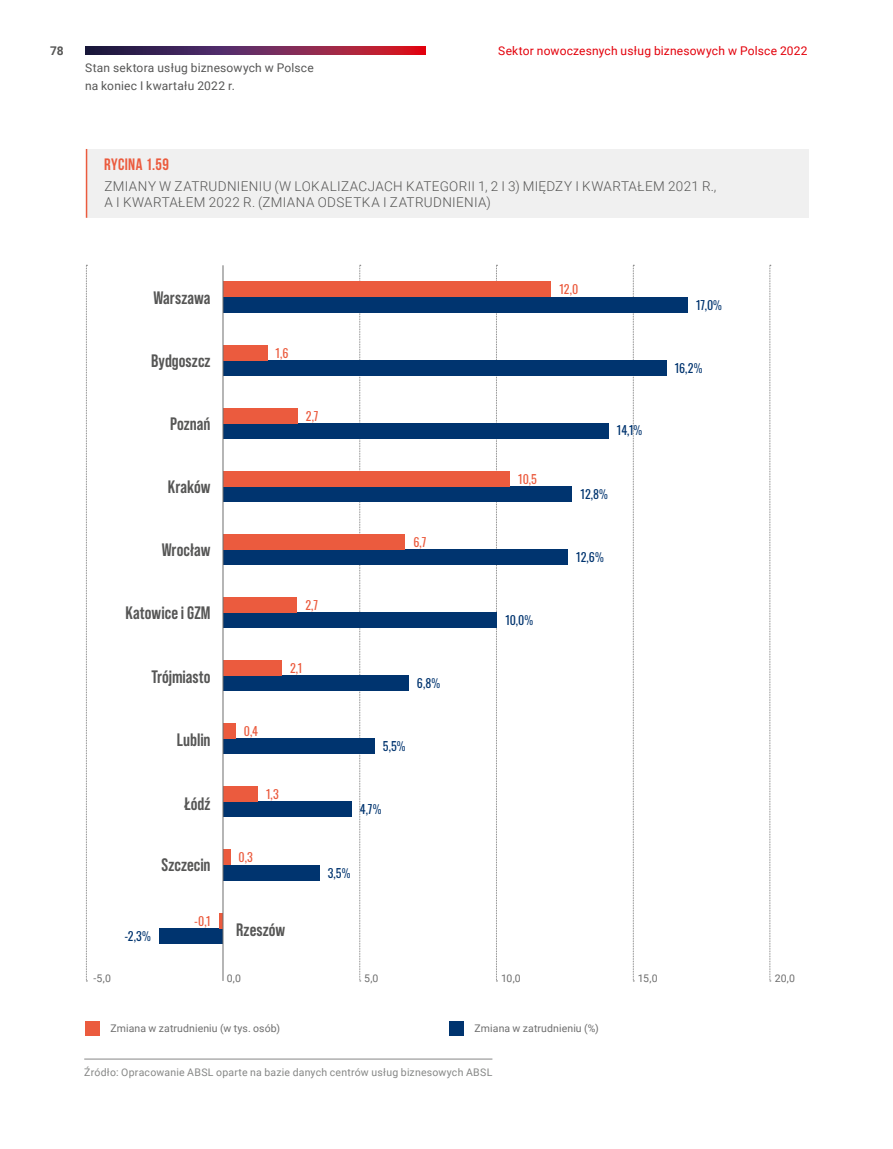
<style>
.page{position:relative;width:893px;height:1149px;background:#fff}
.page>*{position:absolute;margin:0;border:0;box-sizing:border-box;transform-origin:0 0}
.t1{font:700 18px "Bebas Neue Pro";color:#565655}
.t2{font:700 16.5px "Bebas Neue";letter-spacing:.02em;color:#eb5b3e}
.t3{font:300 13.5px/16.5px "Roboto";letter-spacing:.03em;color:#565655}
.t4{font:12px/18px "Roboto";letter-spacing:.015em;color:#565655}
.t5{font:12px "Oswald";letter-spacing:-.02em;color:#00346f}
.t6{font:12px "Roboto";letter-spacing:.015em;color:#e3000b}
.t7{font:12px "Oswald";color:#eb5b3e}
.t8{font:700 12px "Roboto";color:#565655}
.t9{font:10.5px "Roboto";letter-spacing:.01em;color:#6e6e6e}
.t10{font:10.5px "Roboto";letter-spacing:.02em;color:#868786}
.s1{font-weight:300}
</style>
<div class="page">
<svg style="left:85px;top:47px;width:340px;height:8px"></svg>
<div style="left:87px;top:149px;width:722px;height:69px;background:#f0f0f0"></div>
<hr style="left:86px;top:149px;width:1px;height:69px;background:#eb5b3e">
<svg style="left:86px;top:265px;width:1px;height:716px"></svg>
<svg style="left:359px;top:265px;width:2px;height:716px"></svg>
<svg style="left:496px;top:265px;width:1px;height:716px"></svg>
<svg style="left:633px;top:265px;width:1px;height:716px"></svg>
<svg style="left:769px;top:265px;width:2px;height:716px"></svg>
<div style="left:159px;top:927px;width:64px;height:16px;background:#00346f"></div>
<div style="left:223px;top:864px;width:96px;height:15px;background:#00346f"></div>
<div style="left:223px;top:801px;width:128px;height:15px;background:#00346f"></div>
<div style="left:223px;top:738px;width:151px;height:15px;background:#00346f"></div>
<div style="left:223px;top:675px;width:185px;height:15px;background:#00346f"></div>
<div style="left:223px;top:612px;width:274px;height:15px;background:#00346f"></div>
<div style="left:223px;top:549px;width:345px;height:15px;background:#00346f"></div>
<div style="left:223px;top:486px;width:349px;height:15px;background:#00346f"></div>
<div style="left:223px;top:423px;width:385px;height:15px;background:#00346f"></div>
<div style="left:223px;top:360px;width:443px;height:15px;background:#00346f"></div>
<div style="left:223px;top:297px;width:464px;height:15px;background:#00346f"></div>
<svg style="left:219px;top:912px;width:4px;height:15px"></svg>
<div style="left:223px;top:849px;width:7px;height:15px;background:#eb5b3e"></div>
<div style="left:223px;top:786px;width:35px;height:15px;background:#eb5b3e"></div>
<div style="left:223px;top:723px;width:12px;height:15px;background:#eb5b3e"></div>
<div style="left:223px;top:660px;width:59px;height:15px;background:#eb5b3e"></div>
<div style="left:223px;top:597px;width:74px;height:15px;background:#eb5b3e"></div>
<div style="left:223px;top:534px;width:182px;height:15px;background:#eb5b3e"></div>
<div style="left:223px;top:471px;width:287px;height:15px;background:#eb5b3e"></div>
<div style="left:223px;top:408px;width:74px;height:15px;background:#eb5b3e"></div>
<div style="left:223px;top:345px;width:44px;height:15px;background:#eb5b3e"></div>
<div style="left:223px;top:282px;width:328px;height:15px;background:#eb5b3e"></div>
<hr style="left:223px;top:265px;width:1px;height:715px;background:#6e6e6e">
<hr style="left:84px;top:1058px;width:408px;height:1px;background:#868786">
<div style="left:85px;top:1020px;width:15px;height:15px;background:#eb5b3e"></div>
<div style="left:449px;top:1020px;width:15px;height:15px;background:#00346f"></div>
<p class="t8" style="left:50px;top:42px;width:15px">78</p>
<p class="t6" style="left:498px;top:42px;width:311px">Sektor nowoczesnych usług biznesowych w Polsce 2022</p>
<p class="t4" style="left:85px;top:58px;width:230px">Stan sektora usług biznesowych w Polsce na koniec I kwartału 2022 r.</p>
<p class="t2" style="left:104px;top:155px;width:66px">RYCINA 1.59</p>
<p class="t3" style="left:105px;top:177px;width:613px">ZMIANY W ZATRUDNIENIU (W LOKALIZACJACH KATEGORII 1, 2 I 3) MIĘDZY I KWARTAŁEM 2021 R.,<br>A I KWARTAŁEM 2022 R. (ZMIANA ODSETKA I ZATRUDNIENIA)</p>
<h1 class="t1" style="left:153px;top:288px;width:59px">Warszawa</h1>
<h1 class="t1" style="left:151px;top:350px;width:61px">Bydgoszcz</h1>
<h1 class="t1" style="left:170px;top:413px;width:42px">Poznań</h1>
<h1 class="t1" style="left:168px;top:476px;width:44px">Kraków</h1>
<h1 class="t1" style="left:162px;top:539px;width:50px">Wrocław</h1>
<h1 class="t1" style="left:126px;top:602px;width:86px">Katowice i GZM</h1>
<h1 class="t1" style="left:151px;top:665px;width:61px">Trójmiasto</h1>
<h1 class="t1" style="left:177px;top:729px;width:35px">Lublin</h1>
<h1 class="t1" style="left:184px;top:792px;width:28px">Łódź</h1>
<h1 class="t1" style="left:162px;top:854px;width:51px">Szczecin</h1>
<p class="t9" style="left:93px;top:970px;width:19px">-5,0</p>
<p class="t5" style="left:125px;top:924px;width:28px">-2,3<span class="s1">%</span></p>
<p class="t7" style="left:194px;top:909px;width:18px">-0,1</p>
<p class="t7" style="left:276px;top:342px;width:14px">1,6</p>
<p class="t7" style="left:306px;top:405px;width:14px">2,7</p>
<p class="t7" style="left:305px;top:594px;width:14px">2,7</p>
<p class="t7" style="left:413px;top:531px;width:14px">6,7</p>
<p class="t7" style="left:244px;top:720px;width:16px">0,4</p>
<p class="t7" style="left:290px;top:657px;width:14px">2,1</p>
<p class="t7" style="left:266px;top:783px;width:14px">1,3</p>
<p class="t7" style="left:239px;top:846px;width:16px">0,3</p>
<h1 class="t1" style="left:236px;top:919px;width:51px">Rzeszów</h1>
<p class="t5" style="left:417px;top:672px;width:25px">6,8<span class="s1">%</span></p>
<p class="t5" style="left:383px;top:735px;width:24px">5,5<span class="s1">%</span></p>
<p class="t5" style="left:360px;top:798px;width:23px">4,7<span class="s1">%</span></p>
<p class="t5" style="left:328px;top:861px;width:24px">3,5<span class="s1">%</span></p>
<p class="t7" style="left:559px;top:278px;width:20px">12,0</p>
<p class="t7" style="left:518px;top:468px;width:20px">10,5</p>
<p class="t5" style="left:505px;top:609px;width:30px">10,0<span class="s1">%</span></p>
<p class="t5" style="left:617px;top:419px;width:27px">14,1<span class="s1">%</span></p>
<p class="t5" style="left:580px;top:483px;width:29px">12,8<span class="s1">%</span></p>
<p class="t5" style="left:576px;top:546px;width:29px">12,6<span class="s1">%</span></p>
<p class="t5" style="left:696px;top:294px;width:28px">17,0<span class="s1">%</span></p>
<p class="t5" style="left:675px;top:357px;width:29px">16,2<span class="s1">%</span></p>
<p class="t9" style="left:227px;top:970px;width:16px">0,0</p>
<p class="t9" style="left:364px;top:970px;width:16px">5,0</p>
<p class="t9" style="left:501px;top:970px;width:21px">10,0</p>
<p class="t9" style="left:638px;top:970px;width:21px">15,0</p>
<p class="t9" style="left:775px;top:970px;width:22px">20,0</p>
<p class="t9" style="left:111px;top:1020px;width:171px">Zmiana w zatrudnieniu (w tys. osób)</p>
<p class="t9" style="left:475px;top:1020px;width:126px">Zmiana w zatrudnieniu (%)</p>
<p class="t10" style="left:84px;top:1064px;width:410px">Źródło: Opracowanie ABSL oparte na bazie danych centrów usług biznesowych ABSL</p>
</div>
